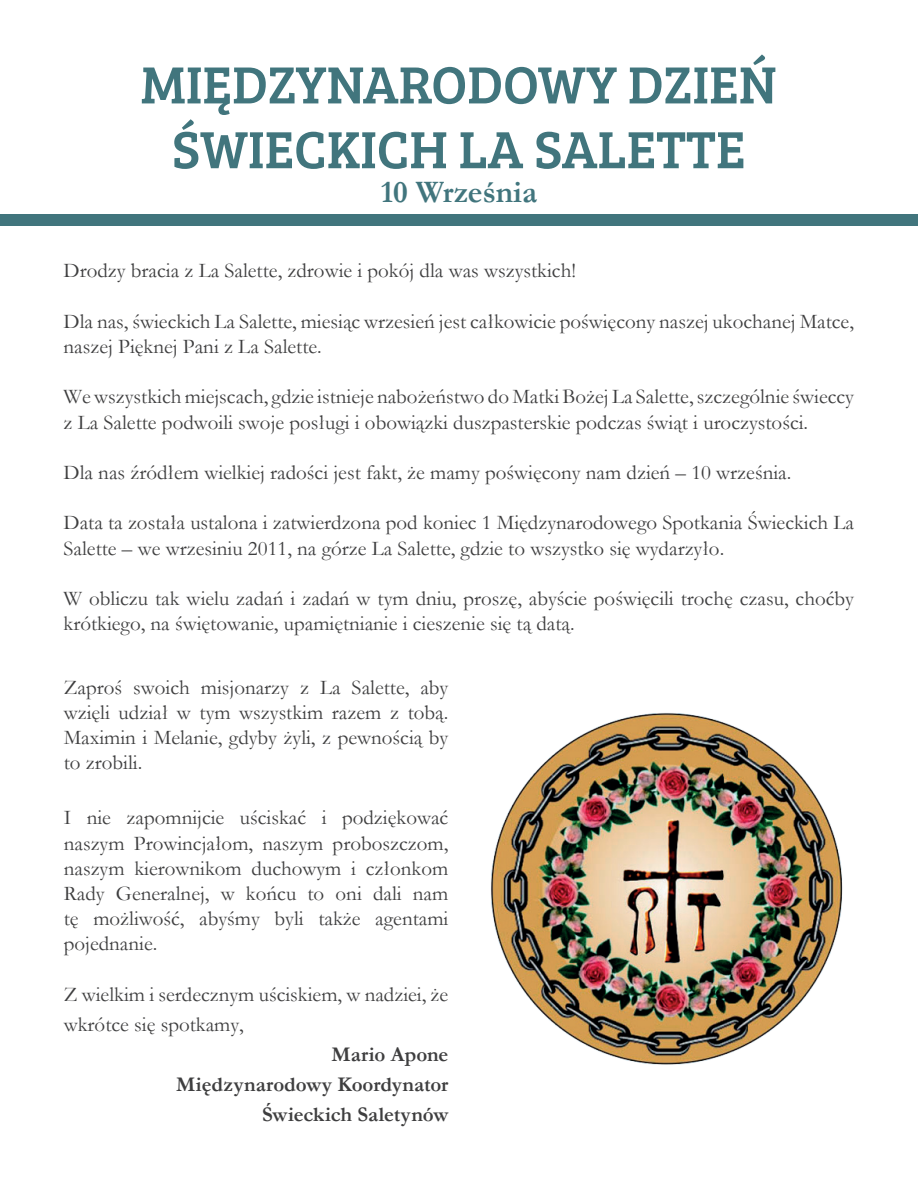
<style>
.page{position:relative;width:918px;height:1188px;background:#fff}
.page>*{position:absolute;margin:0;border:0;box-sizing:border-box;transform-origin:0 0}
.t1{font:54px/64.8px "Bree Serif";color:#41757d;text-align:center}
.t2{font:700 31.5px "Garamond";color:#41757d}
.t3{font:21px/25.2px "Garamond";color:#3e3e3f}
.t4{font:700 21px/30px "Garamond";color:#3e3e3f;text-align:right}
</style>
<div class="page">
<div style="left:0;top:214px;width:918px;height:11px;background:#41757d"></div>
<img style="left:491px;top:713px;width:352px;height:352px">
<h1 class="t1" style="left:141px;top:50px;width:638px">MIĘDZYNARODOWY DZIEŃ<br>ŚWIECKICH LA SALETTE</h1>
<h2 class="t2" style="left:381px;top:171px;width:158px">10 Września</h2>
<p class="t3" style="left:64px;top:258px;width:514px">Drodzy bracia z La Salette, zdrowie i pokój dla was wszystkich!</p>
<p class="t3" style="left:64px;top:308px;width:792px">Dla nas, świeckich La Salette, miesiąc wrzesień jest całkowicie poświęcony naszej ukochanej Matce, naszej Pięknej Pani z La Salette.</p>
<p class="t3" style="left:64px;top:384px;width:792px">We wszystkich miejscach, gdzie istnieje nabożeństwo do Matki Bożej La Salette, szczególnie świeccy z La Salette podwoili swoje posługi i obowiązki duszpasterskie podczas świąt i uroczystości.</p>
<p class="t3" style="left:64px;top:459px;width:729px">Dla nas źródłem wielkiej radości jest fakt, że mamy poświęcony nam dzień – 10 września.</p>
<p class="t3" style="left:64px;top:510px;width:792px">Data ta została ustalona i zatwierdzona pod koniec 1 Międzynarodowego Spotkania Świeckich La<br>Salette – we wrzesiniu 2011, na górze La Salette, gdzie to wszystko się wydarzyło.</p>
<p class="t3" style="left:64px;top:585px;width:792px">W obliczu tak wielu zadań i zadań w tym dniu, proszę, abyście poświęcili trochę czasu, choćby krótkiego, na świętowanie, upamiętnianie i cieszenie się tą datą.</p>
<p class="t3" style="left:64px;top:674px;width:386px;text-align:justify">Zaproś swoich misjonarzy z La Salette, aby wzięli udział w tym wszystkim razem z tobą.<br>Maximin i Melanie, gdyby żyli, z pewnością by to zrobili.</p>
<p class="t3" style="left:64px;top:805px;width:386px;text-align:justify">I nie zapomnijcie uściskać i podziękować naszym Prowincjałom, naszym proboszczom, naszym kierownikom duchowym i członkom Rady Generalnej, w końcu to oni dali nam tę możliwość, abyśmy byli także agentami pojednanie.</p>
<p class="t3" style="left:64px;top:979px;width:386px;line-height:30px">Z wielkim i serdecznym uściskiem, w nadziei, że wkrótce się spotkamy,</p>
<p class="t4" style="left:176px;top:1039px;width:274px">Mario Apone<br>Międzynarodowy Koordynator<br>Świeckich Saletynów</p>
</div>
